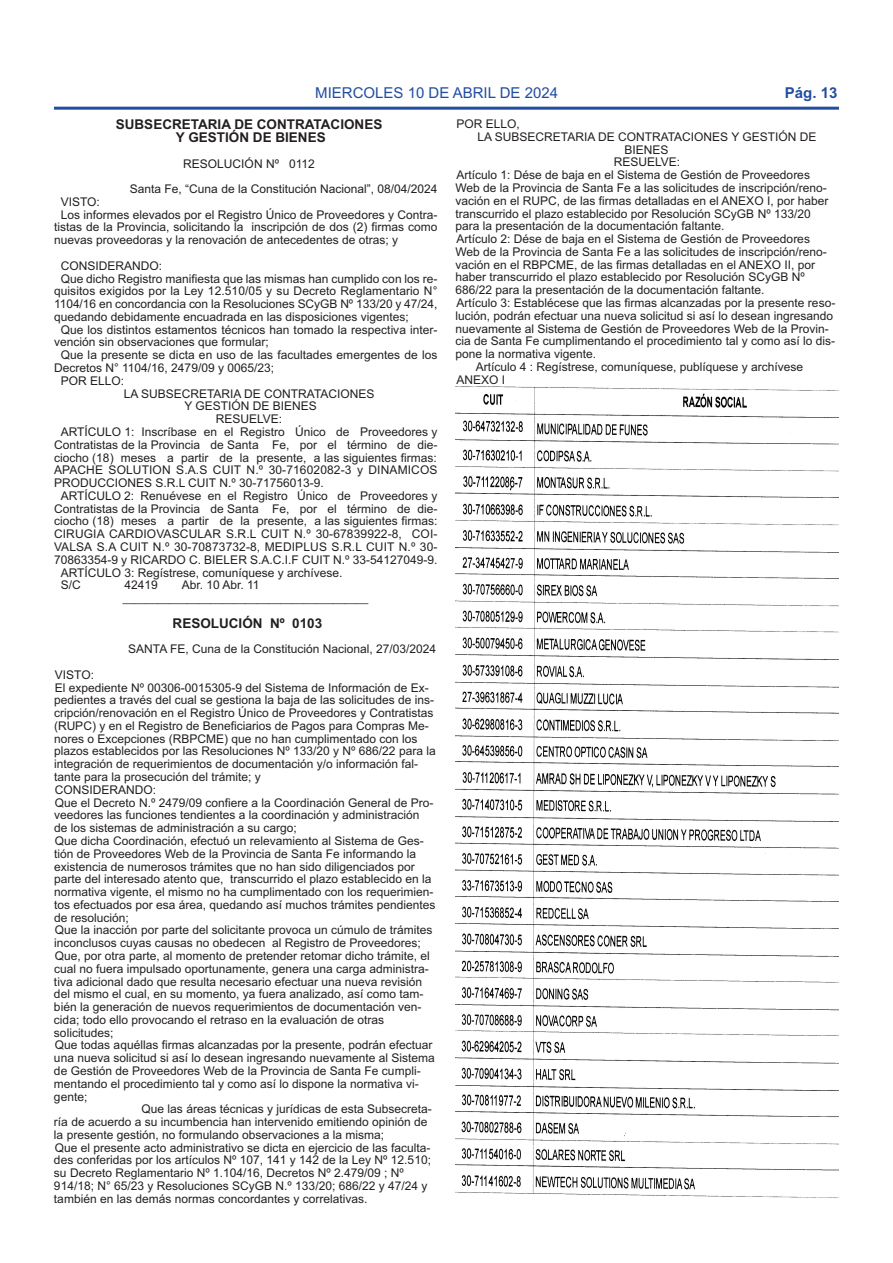
<style>
.page{position:relative;width:893px;height:1263px;background:#fff}
.page>*{position:absolute;margin:0;border:0;box-sizing:border-box;transform-origin:0 0}
.t1{font:15px "Arial";color:#224da0}
.t2{font:700 15px "Arial";color:#224da0}
.t3{font:700 13.5px/12.8px "Arial";color:#231f20;text-align:center}
.t4{font:12px/25.5px "Arial";color:#231f20}
.t5{font:10.5px "Arial";color:#231f20}
</style>
<div class="page">
<hr style="left:54px;top:107px;width:785px;height:3px;background:#224da0">
<img style="left:455px;top:387px;width:384px;height:811px">
<p class="t1" style="left:315px;top:84px;width:244px">MIERCOLES 10 DE ABRIL DE 2024</p>
<p class="t2" style="left:785px;top:84px;width:54px">Pág. 13</p>
<p class="t3" style="left:116px;top:118px;width:268px">SUBSECRETARIA DE CONTRATACIONES<br>Y GESTIÓN DE BIENES</p>
<p class="t4" style="left:130px;top:151px;width:309px;text-indent:53px">RESOLUCIÓN Nº 0112<br>Santa Fe, “Cuna de la Constitución Nacional”, 08/04/2024</p>
<p class="t4" style="left:61px;top:189px;width:41px">VISTO:</p>
<p class="t4" style="left:61px;top:202px;width:378px">Los informes elevados por el Registro Único de Proveedores y Contra-</p>
<p class="t4" style="left:54px;top:215px;width:385px">tistas de la Provincia, solicitando la inscripción de dos (2) firmas como</p>
<p class="t4" style="left:54px;top:227px;width:346px">nuevas proveedoras y la renovación de antecedentes de otras; y</p>
<p class="t4" style="left:61px;top:253px;width:103px">CONSIDERANDO:</p>
<p class="t4" style="left:61px;top:266px;width:378px">Que dicho Registro manifiesta que las mismas han cumplido con los re-</p>
<p class="t4" style="left:54px;top:278px;width:385px">quisitos exigidos por la Ley 12.510/05 y su Decreto Reglamentario N°</p>
<p class="t4" style="left:54px;top:291px;width:385px">1104/16 en concordancia con la Resoluciones SCyGB Nº 133/20 y 47/24,</p>
<p class="t4" style="left:54px;top:304px;width:356px">quedando debidamente encuadrada en las disposiciones vigentes;</p>
<p class="t4" style="left:61px;top:317px;width:378px">Que los distintos estamentos técnicos han tomado la respectiva inter-</p>
<p class="t4" style="left:54px;top:330px;width:216px">vención sin observaciones que formular;</p>
<p class="t4" style="left:61px;top:342px;width:378px">Que la presente se dicta en uso de las facultades emergentes de los</p>
<p class="t4" style="left:54px;top:355px;width:222px">Decretos N° 1104/16, 2479/09 y 0065/23;</p>
<p class="t4" style="left:61px;top:368px;width:65px">POR ELLO:</p>
<p class="t4" style="left:124px;top:381px;width:252px">LA SUBSECRETARIA DE CONTRATACIONES</p>
<p class="t4" style="left:184px;top:393px;width:134px">Y GESTIÓN DE BIENES</p>
<p class="t4" style="left:216px;top:406px;width:68px">RESUELVE:</p>
<p class="t4" style="left:61px;top:419px;width:378px">ARTÍCULO 1: Inscríbase en el Registro Único de Proveedores y</p>
<p class="t4" style="left:54px;top:432px;width:385px">Contratistas de la Provincia de Santa Fe, por el término de die-</p>
<p class="t4" style="left:54px;top:445px;width:384px">ciocho (18) meses a partir de la presente, a las siguientes firmas:</p>
<p class="t4" style="left:54px;top:457px;width:385px">APACHE SOLUTION S.A.S CUIT N.º 30-71602082-3 y DINAMICOS</p>
<p class="t4" style="left:54px;top:470px;width:271px">PRODUCCIONES S.R.L CUIT N.º 30-71756013-9.</p>
<p class="t4" style="left:61px;top:483px;width:378px">ARTÍCULO 2: Renuévese en el Registro Único de Proveedores y</p>
<p class="t4" style="left:54px;top:496px;width:385px">Contratistas de la Provincia de Santa Fe, por el término de die-</p>
<p class="t4" style="left:54px;top:508px;width:385px">ciocho (18) meses a partir de la presente, a las siguientes firmas:</p>
<p class="t4" style="left:54px;top:521px;width:385px">CIRUGIA CARDIOVASCULAR S.R.L CUIT N.º 30-67839922-8, COI-</p>
<p class="t4" style="left:54px;top:534px;width:385px">VALSA S.A CUIT N.º 30-70873732-8, MEDIPLUS S.R.L CUIT N.º 30-</p>
<p class="t4" style="left:54px;top:547px;width:385px">70863354-9 y RICARDO C. BIELER S.A.C.I.F CUIT N.º 33-54127049-9.</p>
<p class="t4" style="left:61px;top:560px;width:283px">ARTÍCULO 3: Regístrese, comuníquese y archívese.</p>
<p class="t4" style="left:61px;top:572px;width:22px">S/C</p>
<p class="t4" style="left:125px;top:572px;width:35px">42419</p>
<p class="t4" style="left:182px;top:572px;width:79px">Abr. 10 Abr. 11</p>
<p class="t5" style="left:123px;top:592px;width:247px">__________________________________________</p>
<p class="t3" style="left:173px;top:617px;width:151px">RESOLUCIÓN Nº 0103</p>
<p class="t4" style="left:128px;top:636px;width:309px">SANTA FE, Cuna de la Constitución Nacional, 27/03/2024</p>
<p class="t4" style="left:55px;top:662px;width:41px">VISTO:</p>
<p class="t4" style="left:55px;top:675px;width:375px">El expediente Nº 00306-0015305-9 del Sistema de Información de Ex-</p>
<p class="t4" style="left:54px;top:687px;width:382px">pedientes a través del cual se gestiona la baja de las solicitudes de ins-</p>
<p class="t4" style="left:54px;top:700px;width:381px">cripción/renovación en el Registro Único de Proveedores y Contratistas</p>
<p class="t4" style="left:54px;top:713px;width:376px">(RUPC) y en el Registro de Beneficiarios de Pagos para Compras Me-</p>
<p class="t4" style="left:54px;top:726px;width:365px">nores o Excepciones (RBPCME) que no han cumplimentado con los</p>
<p class="t4" style="left:54px;top:738px;width:383px">plazos establecidos por las Resoluciones Nº 133/20 y Nº 686/22 para la</p>
<p class="t4" style="left:54px;top:751px;width:366px">integración de requerimientos de documentación y/o información fal-</p>
<p class="t4" style="left:54px;top:764px;width:208px">tante para la prosecución del trámite; y</p>
<p class="t4" style="left:55px;top:777px;width:103px">CONSIDERANDO:</p>
<p class="t4" style="left:55px;top:790px;width:380px">Que el Decreto N.º 2479/09 confiere a la Coordinación General de Pro-</p>
<p class="t4" style="left:54px;top:802px;width:367px">veedores las funciones tendientes a la coordinación y administración</p>
<p class="t4" style="left:54px;top:815px;width:244px">de los sistemas de administración a su cargo;</p>
<p class="t4" style="left:55px;top:828px;width:370px">Que dicha Coordinación, efectuó un relevamiento al Sistema de Ges-</p>
<p class="t4" style="left:54px;top:841px;width:363px">tión de Proveedores Web de la Provincia de Santa Fe informando la</p>
<p class="t4" style="left:54px;top:854px;width:362px">existencia de numerosos trámites que no han sido diligenciados por</p>
<p class="t4" style="left:54px;top:866px;width:379px">parte del interesado atento que, transcurrido el plazo establecido en la</p>
<p class="t4" style="left:54px;top:879px;width:381px">normativa vigente, el mismo no ha cumplimentado con los requerimien-</p>
<p class="t4" style="left:54px;top:892px;width:383px">tos efectuados por esa área, quedando así muchos trámites pendientes</p>
<p class="t4" style="left:54px;top:905px;width:76px">de resolución;</p>
<p class="t4" style="left:55px;top:917px;width:379px">Que la inacción por parte del solicitante provoca un cúmulo de trámites</p>
<p class="t4" style="left:54px;top:930px;width:368px">inconclusos cuyas causas no obedecen al Registro de Proveedores;</p>
<p class="t4" style="left:55px;top:943px;width:376px">Que, por otra parte, al momento de pretender retomar dicho trámite, el</p>
<p class="t4" style="left:54px;top:956px;width:376px">cual no fuera impulsado oportunamente, genera una carga administra-</p>
<p class="t4" style="left:54px;top:969px;width:370px">tiva adicional dado que resulta necesario efectuar una nueva revisión</p>
<p class="t4" style="left:54px;top:981px;width:371px">del mismo el cual, en su momento, ya fuera analizado, así como tam-</p>
<p class="t4" style="left:54px;top:994px;width:369px">bién la generación de nuevos requerimientos de documentación ven-</p>
<p class="t4" style="left:54px;top:1007px;width:332px">cida; todo ello provocando el retraso en la evaluación de otras</p>
<p class="t4" style="left:54px;top:1020px;width:61px">solicitudes;</p>
<p class="t4" style="left:55px;top:1032px;width:379px">Que todas aquéllas firmas alcanzadas por la presente, podrán efectuar</p>
<p class="t4" style="left:54px;top:1045px;width:382px">una nueva solicitud si así lo desean ingresando nuevamente al Sistema</p>
<p class="t4" style="left:54px;top:1058px;width:368px">de Gestión de Proveedores Web de la Provincia de Santa Fe cumpli-</p>
<p class="t4" style="left:54px;top:1071px;width:366px">mentando el procedimiento tal y como así lo dispone la normativa vi-</p>
<p class="t4" style="left:54px;top:1084px;width:35px">gente;</p>
<p class="t4" style="left:142px;top:1096px;width:292px">Que las áreas técnicas y jurídicas de esta Subsecreta-</p>
<p class="t4" style="left:54px;top:1109px;width:375px">ría de acuerdo a su incumbencia han intervenido emitiendo opinión de</p>
<p class="t4" style="left:54px;top:1122px;width:332px">la presente gestión, no formulando observaciones a la misma;</p>
<p class="t4" style="left:55px;top:1135px;width:377px">Que el presente acto administrativo se dicta en ejercicio de las faculta-</p>
<p class="t4" style="left:54px;top:1147px;width:378px">des conferidas por los artículos Nº 107, 141 y 142 de la Ley Nº 12.510;</p>
<p class="t4" style="left:54px;top:1160px;width:351px">su Decreto Reglamentario Nº 1.104/16, Decretos Nº 2.479/09 ; Nº</p>
<p class="t4" style="left:54px;top:1173px;width:375px">914/18; N° 65/23 y Resoluciones SCyGB N.º 133/20; 686/22 y 47/24 y</p>
<p class="t4" style="left:54px;top:1186px;width:315px">también en las demás normas concordantes y correlativas.</p>
<p class="t4" style="left:456px;top:111px;width:65px">POR ELLO,</p>
<p class="t4" style="left:478px;top:124px;width:340px">LA SUBSECRETARIA DE CONTRATACIONES Y GESTIÓN DE</p>
<p class="t4" style="left:625px;top:137px;width:46px">BIENES</p>
<p class="t4" style="left:614px;top:150px;width:68px">RESUELVE:</p>
<p class="t4" style="left:456px;top:162px;width:355px">Artículo 1: Dése de baja en el Sistema de Gestión de Proveedores</p>
<p class="t4" style="left:455px;top:175px;width:373px">Web de la Provincia de Santa Fe a las solicitudes de inscripción/reno-</p>
<p class="t4" style="left:455px;top:188px;width:374px">vación en el RUPC, de las firmas detalladas en el ANEXO I, por haber</p>
<p class="t4" style="left:455px;top:201px;width:357px">transcurrido el plazo establecido por Resolución SCyGB Nº 133/20</p>
<p class="t4" style="left:455px;top:213px;width:270px">para la presentación de la documentación faltante.</p>
<p class="t4" style="left:456px;top:226px;width:355px">Artículo 2: Dése de baja en el Sistema de Gestión de Proveedores</p>
<p class="t4" style="left:455px;top:239px;width:373px">Web de la Provincia de Santa Fe a las solicitudes de inscripción/reno-</p>
<p class="t4" style="left:455px;top:252px;width:361px">vación en el RBPCME, de las firmas detalladas en el ANEXO II, por</p>
<p class="t4" style="left:455px;top:265px;width:351px">haber transcurrido el plazo establecido por Resolución SCyGB Nº</p>
<p class="t4" style="left:455px;top:277px;width:310px">686/22 para la presentación de la documentación faltante.</p>
<p class="t4" style="left:456px;top:290px;width:380px">Artículo 3: Establécese que las firmas alcanzadas por la presente reso-</p>
<p class="t4" style="left:455px;top:303px;width:379px">lución, podrán efectuar una nueva solicitud si así lo desean ingresando</p>
<p class="t4" style="left:455px;top:316px;width:375px">nuevamente al Sistema de Gestión de Proveedores Web de la Provin-</p>
<p class="t4" style="left:455px;top:328px;width:381px">cia de Santa Fe cumplimentando el procedimiento tal y como así lo dis-</p>
<p class="t4" style="left:455px;top:341px;width:142px">pone la normativa vigente.</p>
<p class="t4" style="left:476px;top:354px;width:329px">Artículo 4 : Regístrese, comuníquese, publíquese y archívese</p>
<p class="t4" style="left:456px;top:367px;width:50px">ANEXO I</p>
</div>
